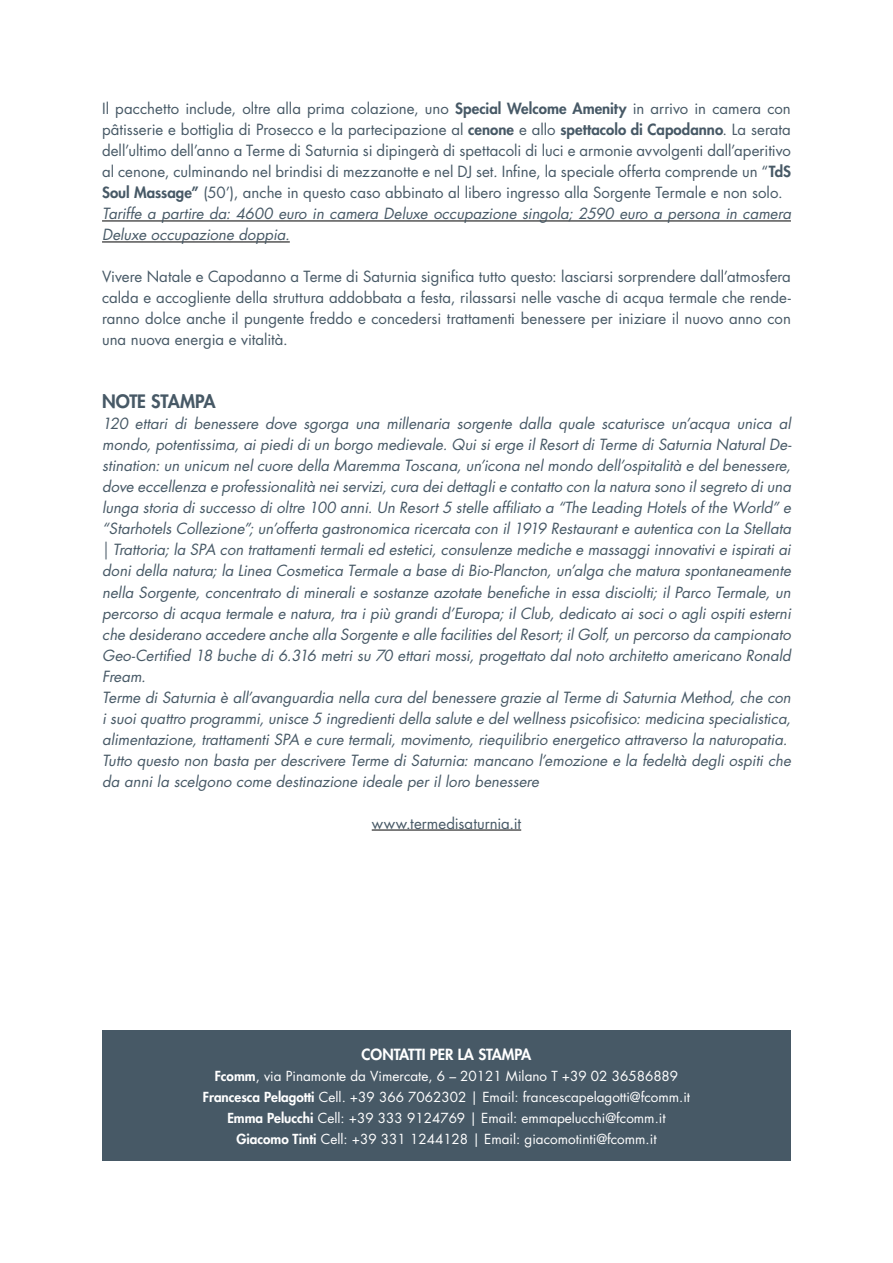
<style>
.page{position:relative;width:893px;height:1263px;background:#fff}
.page>*{position:absolute;margin:0;border:0;box-sizing:border-box;transform-origin:0 0}
.t1{font:800 18px "Futura Std";letter-spacing:-.01em;color:#475966}
.t2{font:italic 15px/21px "Futura Std";color:#475966}
.t3{font:15px/21px "Futura Std";color:#475966;text-align:justify}
.No_Spacing{font:800 15px "Futura Std";color:#fff}
.t4{font:13.5px "Futura Std";color:#fff}
.s1{font-weight:800}
.s2{font-style:italic}
</style>
<div class="page">
<hr style="left:102px;top:221px;width:689px;height:1px;background:#000">
<hr style="left:102px;top:242px;width:188px;height:1px;background:#000">
<hr style="left:372px;top:830px;width:149px;height:1px;background:#000">
<div style="left:102px;top:1030px;width:689px;height:131px;background:#475966"></div>
<p class="t3" style="left:102px;top:99px;width:690px">Il pacchetto include, oltre alla prima colazione, uno <span class="s1">Special Welcome Amenity</span> in arrivo in camera con pâtisserie e bottiglia di Prosecco e la partecipazione al <span class="s1">cenone</span> e allo <span class="s1">spettacolo di Capodanno</span>. La serata dell’ultimo dell’anno a Terme di Saturnia si dipingerà di spettacoli di luci e armonie avvolgenti dall’aperitivo al cenone, culminando nel brindisi di mezzanotte e nel DJ set<span class="s2">.</span> Infine, la speciale offerta comprende un “<span class="s1">TdS Soul Massage”</span> (50’), anche in questo caso abbinato al libero ingresso alla Sorgente Termale e non solo.</p>
<p class="t2" style="left:102px;top:204px;width:690px">Tariffe a partire da: 4600 euro in camera Deluxe occupazione singola; 2590 euro a persona in camera<br>Deluxe occupazione doppia.</p>
<p class="t3" style="left:102px;top:267px;width:690px">Vivere Natale e Capodanno a Terme di Saturnia significa tutto questo: lasciarsi sorprendere dall’atmosfera calda e accogliente della struttura addobbata a festa, rilassarsi nelle vasche di acqua termale che rende&shy;ranno dolce anche il pungente freddo e concedersi trattamenti benessere per iniziare il nuovo anno con una nuova energia e vitalità.</p>
<p class="t1" style="left:102px;top:390px;width:115px">NOTE STAMPA</p>
<p class="t2" style="left:102px;top:414px;width:691px;text-align:justify">120 ettari di benessere dove sgorga una millenaria sorgente dalla quale scaturisce un’acqua unica al mondo, potentissima, ai piedi di un borgo medievale. Qui si erge il Resort di Terme di Saturnia Natural De&shy;stination: un unicum nel cuore della Maremma Toscana, un’icona nel mondo dell’ospitalità e del benessere, dove eccellenza e professionalità nei servizi, cura dei dettagli e contatto con la natura sono il segreto di una lunga storia di successo di oltre 100 anni. Un Resort 5 stelle affiliato a “The Leading Hotels of the World” e “Starhotels Collezione”; un’offerta gastronomica ricercata con il 1919 Restaurant e autentica con La Stellata | Trattoria; la SPA con trattamenti termali ed estetici, consulenze mediche e massaggi innovativi e ispirati ai doni della natura; la Linea Cosmetica Termale a base di Bio-Plancton, un’alga che matura spontaneamente nella Sorgente, concentrato di minerali e sostanze azotate benefiche in essa disciolti; il Parco Termale, un percorso di acqua termale e natura, tra i più grandi d’Europa; il Club, dedicato ai soci o agli ospiti esterni che desiderano accedere anche alla Sorgente e alle facilities del Resort; il Golf, un percorso da campionato Geo-Certified 18 buche di 6.316 metri su 70 ettari mossi, progettato dal noto architetto americano Ronald Fream.</p>
<p class="t2" style="left:102px;top:687px;width:690px;text-align:justify">Terme di Saturnia è all’avanguardia nella cura del benessere grazie al Terme di Saturnia Method, che con i suoi quattro programmi, unisce 5 ingredienti della salute e del wellness psicofisico: medicina specialistica, alimentazione, trattamenti SPA e cure termali, movimento, riequilibrio energetico attraverso la naturopatia.</p>
<p class="t2" style="left:102px;top:750px;width:690px">Tutto questo non basta per descrivere Terme di Saturnia: mancano l’emozione e la fedeltà degli ospiti che da anni la scelgono come destinazione ideale per il loro benessere</p>
<p class="t3" style="left:372px;top:813px;width:151px">www.termedisaturnia.it</p>
<p class="No_Spacing" style="left:362px;top:1045px;width:171px">CONTATTI PER LA STAMPA</p>
<p class="t4" style="left:215px;top:1067px;width:465px"><span class="s1">Fcomm</span>, via Pinamonte da Vimercate, 6 – 20121 Milano T +39 02 36586889</p>
<p class="t4" style="left:203px;top:1088px;width:489px"><span class="s1">Francesca Pelagotti</span> Cell. +39 366 7062302 | Email: francescapelagotti@fcomm.it</p>
<p class="t4" style="left:227px;top:1109px;width:440px"><span class="s1">Emma Pelucchi</span> Cell: +39 333 9124769 | Email: emmapelucchi@fcomm.it</p>
<p class="t4" style="left:236px;top:1130px;width:422px"><span class="s1">Giacomo Tinti</span> Cell: +39 331 1244128 | Email: giacomotinti@fcomm.it</p>
</div>
